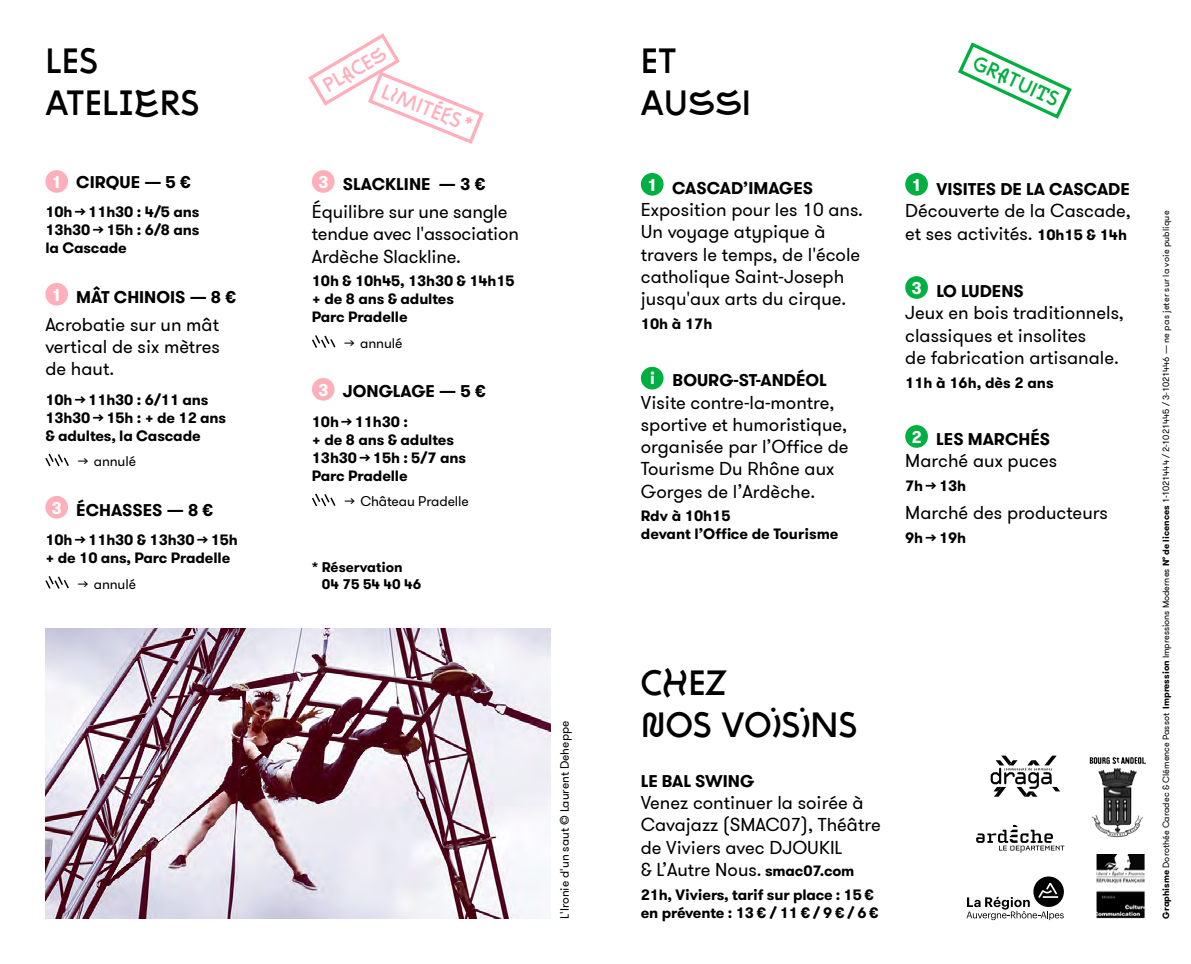
<style>
.page{position:relative;width:1191px;height:964px;background:#fff}
.page>*{position:absolute;margin:0;border:0;box-sizing:border-box;transform-origin:0 0}
.t1{font:36px/42px "ZIGZAG Not Rounded";color:#000}
.t2{font:21px "ZIGZAG Not Rounded";color:#ffafbb}
.t3{font:21px "ZIGZAG Not Rounded";color:#00af41}
.t4{font:18.6px/22.4px "GT Walsheim";color:#000}
.t5{font:700 17px "GT Walsheim";color:#000}
.t6{font:700 15px/18px "GT Walsheim";letter-spacing:-.01em;color:#000}
.t7{font:14px "GT Walsheim";letter-spacing:-.01em;color:#000}
.t8{font:700 14px/16.8px "GT Walsheim";color:#000}
.t9{font:12px "GT Walsheim";color:#000}
.t10{font:9px "GT Walsheim";color:#000}
.s1{color:#fff}
.s2{font-weight:700;font-size:15px}
.s3{font-weight:700}
</style>
<div class="page">
<div style="left:641px;top:173px;width:22px;height:23px;background:#00af41;border-radius:50%"></div>
<div style="left:641px;top:367px;width:22px;height:22px;background:#00af41;border-radius:50%"></div>
<div style="left:905px;top:173px;width:23px;height:23px;background:#00af41;border-radius:50%"></div>
<div style="left:905px;top:276px;width:23px;height:23px;background:#00af41;border-radius:50%"></div>
<div style="left:905px;top:425px;width:23px;height:23px;background:#00af41;border-radius:50%"></div>
<svg style="left:958px;top:42px;width:114px;height:77px"></svg>
<svg style="left:990px;top:755px;width:70px;height:42px"></svg>
<img style="left:1089px;top:757px;width:56px;height:80px">
<svg style="left:976px;top:825px;width:88px;height:27px"></svg>
<svg style="left:966px;top:876px;width:98px;height:44px"></svg>
<svg style="left:1096px;top:854px;width:49px;height:65px"></svg>
<div style="left:45px;top:170px;width:23px;height:23px;background:#ffafbb;border-radius:50%"></div>
<div style="left:45px;top:283px;width:23px;height:23px;background:#ffafbb;border-radius:50%"></div>
<svg style="left:45px;top:453px;width:24px;height:14px"></svg>
<div style="left:45px;top:496px;width:23px;height:23px;background:#ffafbb;border-radius:50%"></div>
<svg style="left:45px;top:576px;width:24px;height:13px"></svg>
<div style="left:312px;top:170px;width:22px;height:23px;background:#ffafbb;border-radius:50%"></div>
<svg style="left:312px;top:335px;width:24px;height:13px"></svg>
<div style="left:312px;top:378px;width:22px;height:23px;background:#ffafbb;border-radius:50%"></div>
<svg style="left:312px;top:493px;width:24px;height:14px"></svg>
<img style="left:45px;top:628px;width:505px;height:290px">
<svg style="left:308px;top:33px;width:176px;height:111px"></svg>
<h1 class="t1" style="left:45px;top:41px;width:134px">LES<br>ATELIERS</h1>
<p class="t5" style="left:52px;top:171px;width:141px"><span class="s1">1</span> Cirque — 5 €</p>
<p class="t6" style="left:45px;top:203px;width:156px;text-align:justify">10h → 11h30 : 4/5 ans 13h30 → 15h : 6/8 ans la Cascade</p>
<p class="t5" style="left:52px;top:286px;width:186px"><span class="s1">1</span> Mât chi nois — 8 €</p>
<p class="t4" style="left:45px;top:313px;width:176px;text-align:justify">Acrobatie sur un mât vertical de six mètres de haut.</p>
<p class="t6" style="left:45px;top:391px;width:182px">10h → 11h30 : 6/11 ans<br>13h30 → 15h : + de 12 ans &amp; adultes, la Cascade</p>
<p class="t7" style="left:79px;top:453px;width:58px">→ annulé</p>
<p class="t5" style="left:52px;top:499px;width:37px"><span class="s1">3</span> Éch</p>
<p class="t5" style="left:111px;top:499px;width:104px">asses — 8 €</p>
<p class="t6" style="left:45px;top:531px;width:194px">10h → 11h30 &amp; 13h30 → 15h + de 10 ans, Parc Pradelle</p>
<p class="t7" style="left:79px;top:575px;width:58px">→ annulé</p>
<p class="t2" style="left:318px;top:77px;width:64px;rotate:-31deg">PLACE S</p>
<p class="t2" style="left:387px;top:79px;width:97px;rotate:22deg">LIMITÉES*</p>
<p class="t5" style="left:318px;top:173px;width:169px"><span class="s1">3</span> SlackLine — 3 €</p>
<p class="t4" style="left:312px;top:201px;width:209px">Équilibre sur une sangle tendue avec l'association<br>Ardèche Slackline.</p>
<p class="t6" style="left:312px;top:272px;width:204px">10h &amp; 10h45, 13h30 &amp; 14h15 + de 8 ans &amp; adultes<br>Parc Pradelle</p>
<p class="t7" style="left:345px;top:334px;width:58px">→ annulé</p>
<p class="t5" style="left:318px;top:380px;width:169px"><span class="s1">3</span> Jonglage — 5 €</p>
<p class="t6" style="left:312px;top:413px;width:156px">10h → 11h30 :<br>+ de 8 ans &amp; adultes<br>13h30 → 15h : 5/7 ans<br>Parc Pradelle</p>
<p class="t7" style="left:346px;top:493px;width:125px">→ Château Pradelle</p>
<p class="t8" style="left:322px;top:559px;width:101px;text-indent:-10px">* Réservation<br>04 75 54 40 46</p>
<p class="t9" style="left:557px;top:918px;width:199px;rotate:-90deg">L'Ironie d'un saut © Laurent Deheppe</p>
<h1 class="t1" style="left:641px;top:41px;width:106px">ET<br>AUSSI</h1>
<p class="t5" style="left:647px;top:177px;width:168px"><sup>1</sup> Cascad’images</p>
<p class="t4" style="left:641px;top:199px;width:224px">Exposition pour les 10 ans.<br>Un voyage atypique à travers le temps, de l'école catholique Saint-Joseph jusqu'aux arts du cirque.</p>
<p class="t6" style="left:641px;top:315px;width:73px">10h à 17h</p>
<p class="t5" style="left:650px;top:369px;width:176px"><span class="s1">i</span> Bourg-St-Andéol</p>
<p class="t4" style="left:641px;top:391px;width:209px">Visite contre-la-montre, sportive et humoristique, organisée par l’Office de<br>Tourisme Du Rhône aux<br>Gorges de l’Ardèche.</p>
<p class="t6" style="left:641px;top:507px;width:199px">Rdv à 10h15<br>devant l’Office de Tourisme</p>
<p class="t3" style="left:979px;top:50px;width:94px;rotate:25deg">GRATU ITS</p>
<p class="t5" style="left:911px;top:178px;width:220px"><sup>1</sup> Visites de la Cascade</p>
<p class="t4" style="left:905px;top:200px;width:227px">Découverte de la Cascade, et ses activités. <span class="s2">10h15 &amp; 14h</span></p>
<p class="t5" style="left:911px;top:280px;width:114px"><sup>3</sup> Lo Ludens</p>
<p class="t4" style="left:905px;top:302px;width:220px">Jeux en bois traditionnels, classiques et insolites<br>de fabrication artisanale.</p>
<p class="t6" style="left:905px;top:373px;width:150px">11h à 16h, dès 2 ans</p>
<p class="t5" style="left:911px;top:428px;width:140px"><span class="s1">2</span> les march és</p>
<p class="t4" style="left:905px;top:450px;width:153px">Marché aux puces</p>
<p class="t6" style="left:905px;top:477px;width:62px">7h → 13h</p>
<p class="t4" style="left:905px;top:502px;width:204px">Marché des producteurs</p>
<p class="t6" style="left:905px;top:528px;width:62px">9h → 19h</p>
<h1 class="t1" style="left:640px;top:663px;width:218px">CHEZ<br>NOS VOISINS</h1>
<p class="t5" style="left:640px;top:770px;width:112px">le Bal sWIng</p>
<p class="t4" style="left:640px;top:792px;width:241px">Venez continuer la soirée à<br>Cavajazz (SMAC07), Théâtre de Viviers avec DJOUKIL<br>&amp; L’Autre Nous. <span class="s2">smac07.com</span></p>
<p class="t6" style="left:640px;top:886px;width:239px">21h, Viviers, tarif sur place : 15 € en prévente : 13 € / 11 € / 9 € / 6 €</p>
<p class="t10" style="left:1160px;top:918px;width:709px;rotate:-90deg"><span class="s3">Graphisme</span> Dorothée Caradec &amp; Clémence Passot <span class="s3">Impression</span> Impressions Modernes <span class="s3">N° de licences</span> 1-1021444 / 2-1021445 / 3-1021446 — ne pas jeter sur la voie publique</p>
</div>
